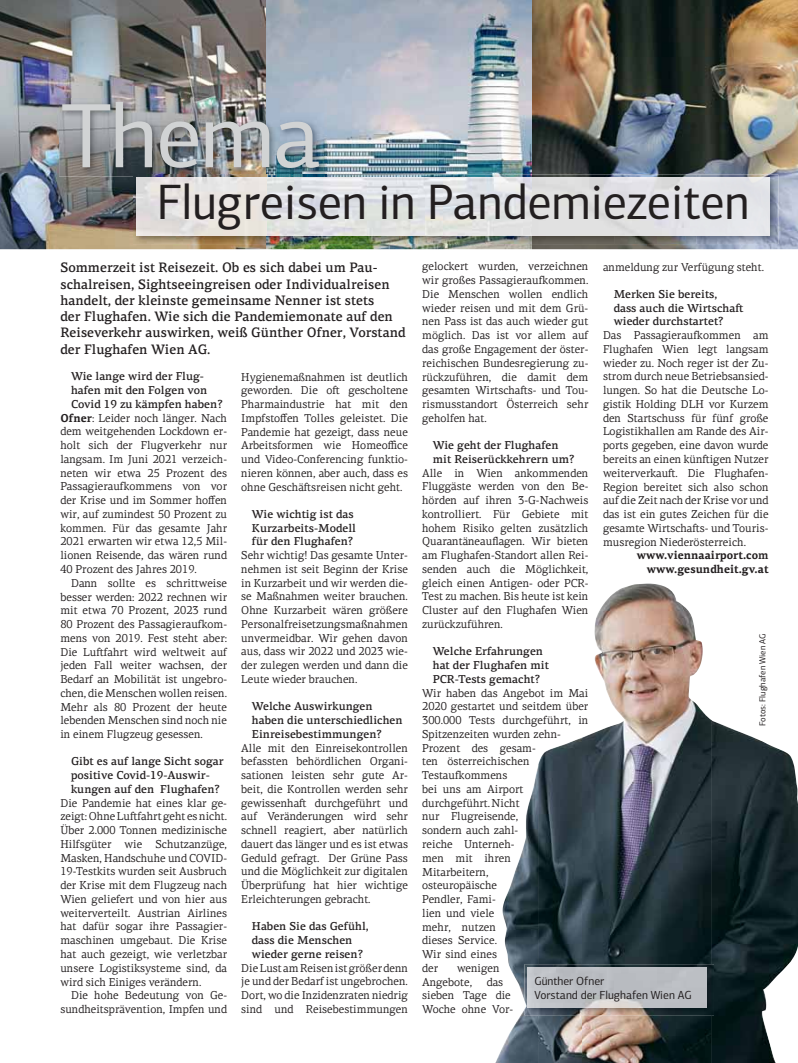
<style>
.page{position:relative;width:798px;height:1063px;background:#fff}
.page>*{position:absolute;margin:0;border:0;box-sizing:border-box;transform-origin:0 0}
.t1{font:91.88px "PF Centro Sans Pro";color:#d1d3d4}
.t2{font:50px "PF Centro Sans Pro";color:#231f20;scale:.96 1}
.t3{font:500 13.75px/16.2px "PF Centro Serif Pro";color:#231f20;scale:.96 1}
.t4{font:11.75px/13.8px "PF Centro Sans Pro";color:#231f20}
.t5{font:11.5px/13.8px "PF Centro Serif Pro";color:#231f20;text-align:justify;scale:.96 1}
.t6{font:500 11.5px/13.8px "PF Centro Serif Pro";color:#231f20}
.t7{font:700 11.5px/13.8px "PF Centro Serif Pro";color:#231f20;text-align:right;scale:.96 1}
.t8{font:8.75px "PF Centro Sans Pro";letter-spacing:-.02em;color:#231f20}
.s1{font-weight:700}
</style>
<div class="page">
<img style="left:0;top:0;width:797px;height:249px">
<img style="left:266px;top:99px;width:61px;height:75px">
<img style="left:59px;top:99px;width:207px;height:38px">
<img style="left:59px;top:137px;width:124px;height:39px">
<img style="left:183px;top:137px;width:83px;height:37px">
<img style="left:581px;top:584px;width:130px;height:479px">
<img style="left:538px;top:738px;width:44px;height:325px">
<img style="left:711px;top:720px;width:86px;height:343px">
<img style="left:495px;top:767px;width:43px;height:296px">
<img style="left:133px;top:174px;width:645px;height:70px">
<img style="left:136px;top:178px;width:633px;height:58px">
<img style="left:524px;top:964px;width:189px;height:51px">
<img style="left:527px;top:967px;width:179px;height:41px">
<h1 class="t1" style="left:60px;top:102px;width:263px">Thema</h1>
<h2 class="t2" style="left:157px;top:184px;width:618px">Flugreisen in Pandemiezeiten</h2>
<p class="t3" style="left:60px;top:261px;width:361px">Sommerzeit ist Reisezeit. Ob es sich dabei um Pau&shy;schalreisen, Sightseeingreisen oder Individualreisen handelt, der kleinste gemeinsame Nenner ist stets<br>der Flughafen. Wie sich die Pandemiemonate auf den Reiseverkehr auswirken, weiß Günther Ofner, Vorstand der Flughafen Wien AG.</p>
<p class="t6" style="left:71px;top:371px;width:134px">Wie lange wird der Flug-</p>
<p class="t6" style="left:71px;top:385px;width:138px">hafen mit den Folgen von</p>
<p class="t6" style="left:71px;top:398px;width:153px">Covid 19 zu kämpfen haben?</p>
<p class="t5" style="left:60px;top:412px;width:175px"><span class="s1">Ofner</span>: Leider noch länger. Nach</p>
<p class="t5" style="left:60px;top:426px;width:175px">dem weitgehenden Lockdown er-</p>
<p class="t5" style="left:60px;top:440px;width:175px">holt sich der Flugverkehr nur</p>
<p class="t5" style="left:60px;top:453px;width:175px">langsam. Im Juni 2021 verzeich-</p>
<p class="t5" style="left:60px;top:467px;width:175px">neten wir etwa 25 Prozent des</p>
<p class="t5" style="left:60px;top:481px;width:175px">Passagieraufkommens von vor</p>
<p class="t5" style="left:60px;top:495px;width:175px">der Krise und im Sommer hoffen</p>
<p class="t5" style="left:60px;top:508px;width:175px">wir, auf zumindest 50 Prozent zu</p>
<p class="t5" style="left:60px;top:522px;width:175px">kommen. Für das gesamte Jahr</p>
<p class="t5" style="left:60px;top:536px;width:175px">2021 erwarten wir etwa 12,5 Mil-</p>
<p class="t5" style="left:60px;top:550px;width:175px">lionen Reisende, das wären rund</p>
<p class="t5" style="left:60px;top:563px;width:144px">40 Prozent des Jahres 2019.</p>
<p class="t5" style="left:71px;top:577px;width:164px">Dann sollte es schrittweise</p>
<p class="t5" style="left:60px;top:591px;width:175px">besser werden: 2022 rechnen wir</p>
<p class="t5" style="left:60px;top:605px;width:175px">mit etwa 70 Prozent, 2023 rund</p>
<p class="t5" style="left:60px;top:618px;width:175px">80 Prozent des Passagieraufkom-</p>
<p class="t5" style="left:60px;top:632px;width:175px">mens von 2019. Fest steht aber:</p>
<p class="t5" style="left:60px;top:646px;width:175px">Die Lu-fahrt wird weltweit auf</p>
<p class="t5" style="left:60px;top:660px;width:175px">jeden Fall weiter wachsen, der</p>
<p class="t5" style="left:60px;top:673px;width:175px">Bedarf an Mobilität ist ungebro-</p>
<p class="t5" style="left:60px;top:687px;width:175px">chen, die Menschen wollen reisen.</p>
<p class="t5" style="left:60px;top:701px;width:175px">Mehr als 80 Prozent der heute</p>
<p class="t5" style="left:60px;top:715px;width:175px">lebenden Menschen sind noch nie</p>
<p class="t5" style="left:60px;top:729px;width:150px">in einem Flugzeug gesessen.</p>
<p class="t6" style="left:71px;top:756px;width:154px">Gibt es auf lange Sicht sogar positive Covid-19-Auswir&shy;kungen auf den Flughafen?</p>
<p class="t5" style="left:60px;top:797px;width:175px">Die Pandemie hat eines klar ge&shy;zeigt: Ohne Lu-fahrt geht es nicht.<br>Über 2.000 Tonnen medizinische Hilfsgüter wie Schutzanzüge, Masken, Handschuhe und COVID-19-Testkits wurden seit Ausbruch der Krise mit dem Flugzeug nach Wien geliefert und von hier aus weiterverteilt. Austrian Airlines hat dafür sogar ihre Passagier&shy;maschinen umgebaut. Die Krise hat auch gezeigt, wie verletzbar unsere Logistiksysteme sind, da wird sich Einiges verändern.</p>
<p class="t5" style="left:60px;top:990px;width:175px;text-align:right">Die hohe Bedeutung von Ge&shy;sundheitsprävention, Impfen und</p>
<p class="t5" style="left:241px;top:371px;width:175px">Hygienemaßnahmen ist deutlich geworden. Die o- gescholtene Pharmaindustrie hat mit den Impfstoffen Tolles geleistet. Die Pandemie hat gezeigt, dass neue Arbeitsformen wie Homeoffice und Video-Conferencing funktio&shy;nieren können, aber auch, dass es ohne Geschä-sreisen nicht geht.</p>
<p class="t6" style="left:252px;top:508px;width:106px">Wie wichtig ist das<br>Kurzarbeits-Modell für den Flughafen?</p>
<p class="t5" style="left:241px;top:550px;width:175px">Sehr wichtig! Das gesamte Unter&shy;nehmen ist seit Beginn der Krise in Kurzarbeit und wir werden die&shy;se Maßnahmen weiter brauchen.<br>Ohne Kurzarbeit wären größere Personalfreisetzungsmaßnahmen unvermeidbar. Wir gehen davon aus, dass wir 2022 und 2023 wie&shy;der zulegen werden und dann die Leute wieder brauchen.</p>
<p class="t6" style="left:252px;top:701px;width:152px">Welche Auswirkungen haben die unterschiedlichen<br>Einreisebestimmungen?</p>
<p class="t5" style="left:241px;top:742px;width:175px">Alle mit den Einreisekontrollen befassten behördlichen Organi&shy;sationen leisten sehr gute Ar&shy;beit, die Kontrollen werden sehr gewissenha- durchgeführt und auf Veränderungen wird sehr schnell reagiert, aber natürlich dauert das länger und es ist etwas Geduld gefragt. Der Grüne Pass und die Möglichkeit zur digitalen Überprüfung hat hier wichtige Erleichterungen gebracht.</p>
<p class="t6" style="left:252px;top:921px;width:118px">Haben Sie das Gefühl, dass die Menschen wieder gerne reisen?</p>
<p class="t5" style="left:241px;top:962px;width:175px">Die Lust am Reisen ist größer denn je und der Bedarf ist ungebrochen.<br>Dort, wo die Inzidenzraten niedrig sind und Reisebestimmungen</p>
<p class="t5" style="left:422px;top:261px;width:175px">gelockert wurden, verzeichnen wir großes Passagieraufkommen.<br>Die Menschen wollen endlich wieder reisen und mit dem Grü&shy;nen Pass ist das auch wieder gut möglich. Das ist vor allem auf das große Engagement der öster&shy;reichischen Bundesregierung zu&shy;rückzuführen, die damit dem gesamten Wirtscha-s- und Tou&shy;rismusstandort Österreich sehr geholfen hat.</p>
<p class="t6" style="left:432px;top:440px;width:143px">Wie geht der Flughafen mit Reiserückkehrern um?</p>
<p class="t5" style="left:422px;top:467px;width:175px">Alle in Wien ankommenden Fluggäste werden von den Be&shy;hörden auf ihren 3-G-Nachweis kontrolliert. Für Gebiete mit hohem Risiko gelten zusätzlich Quarantäneauflagen. Wir bieten am Flughafen-Standort allen Rei&shy;senden auch die Möglichkeit, gleich einen Antigen- oder PCR-Test zu machen. Bis heute ist kein Cluster auf den Flughafen Wien zurückzuführen.</p>
<p class="t6" style="left:432px;top:646px;width:118px">Welche Erfahrungen hat der Flughafen mit<br>PCR-Tests gemacht?</p>
<p class="t5" style="left:422px;top:687px;width:175px;text-align:left">Wir haben das Angebot im Mai<br>2020 gestartet und seitdem über<br>300.000 Tests durchgeführt, in<br>Spitzenzeiten wurden zehn-<br>Prozent des gesam-<br>ten österreichischen<br>Testaufkommens<br>bei uns am Airport durchgeführt. Nicht<br>nur Flugreisende,<br>sondern auch zahl-<br>reiche Unterneh-<br>men mit ihren<br>Mitarbeitern,<br>osteuropäische<br>Pendler, Fami-<br>lien und viele<br>mehr, nutzen<br>dieses Service.<br>Wir sind eines<br>der</p>
<p class="t5" style="left:602px;top:261px;width:169px">anmeldung zur Verfügung steht.</p>
<p class="t6" style="left:613px;top:288px;width:131px">Merken Sie bereits,<br>dass auch die Wirtscha&shy;wieder durchstartet?</p>
<p class="t5" style="left:602px;top:330px;width:174px">Das Passagieraufkommen am Flughafen Wien legt langsam wieder zu. Noch reger ist der Zu&shy;strom durch neue Betriebsansied&shy;lungen. So hat die Deutsche Lo&shy;gistik Holding DLH vor Kurzem den Startschuss für fünf große Logistikhallen am Rande des Air&shy;ports gegeben, eine davon wurde bereits an einen kün-igen Nutzer weiterverkau-. Die Flughafen-Region bereitet sich also schon auf die Zeit nach der Krise vor und das ist ein gutes Zeichen für die gesamte Wirtscha-s- und Touris&shy;musregion Niederösterreich.</p>
<p class="t7" style="left:636px;top:550px;width:139px">www.viennaairport.com www.gesundheit.gv.at</p>
<p class="t8" style="left:759px;top:726px;width:94px;rotate:-90deg">Fotos: Flughafen Wien AG</p>
<p class="t5" style="left:422px;top:962px;width:82px;text-indent:35px">wenigen<br>Angebote,</p>
<p class="t4" style="left:534px;top:976px;width:159px">Günther Ofner<br>Vorstand der Flughafen Wien AG</p>
<p class="t5" style="left:422px;top:976px;width:96px;text-align:left;text-indent:65px">das sieben Tage die<br>Woche ohne Vor-</p>
</div>
